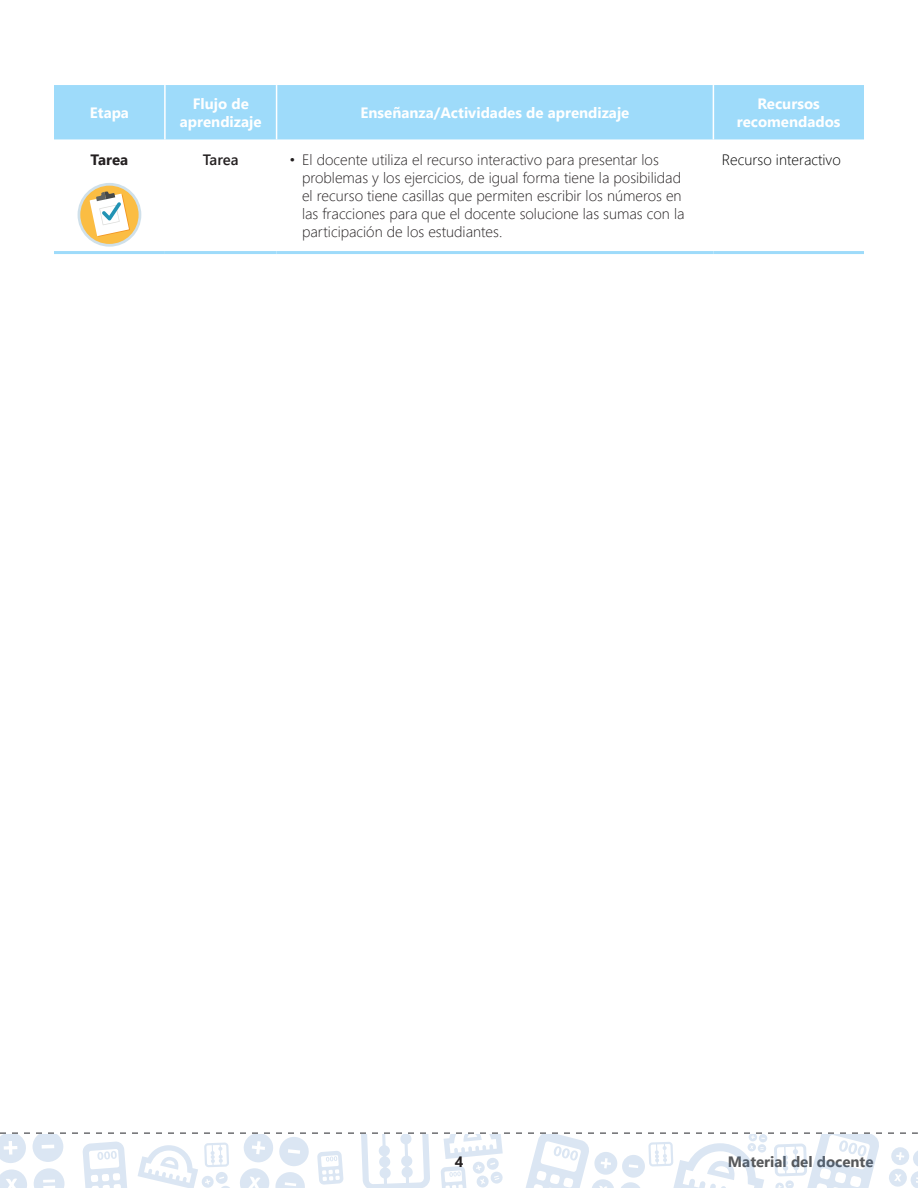
<style>
.page{position:relative;width:918px;height:1188px;background:#fff}
.page>*{position:absolute;margin:0;border:0;box-sizing:border-box;transform-origin:0 0}
.t1{font:300 15px/18px "Segoe UI";color:#231f20}
.t2{font:700 15px/18px "Segoe UI";color:#fff;text-align:center}
.t3{font:700 15px "Segoe UI";color:#57585a}
.t4{font:300 15px "Segoe UI";color:#000}
.t5{font:700 15px "Segoe UI";color:#231f20}
.t6{font:600 15px "Segoe UI";letter-spacing:-.005em;color:#231f20}
</style>
<div class="page">
<svg style="left:0;top:1132px;width:918px;height:56px"></svg>
<div style="left:54px;top:85px;width:810px;height:54px;background:#9edbfa"></div>
<hr style="left:164px;top:85px;width:2px;height:54px;background:#fff">
<hr style="left:276px;top:85px;width:1px;height:54px;background:#fff">
<hr style="left:713px;top:85px;width:1px;height:54px;background:#fff">
<hr style="left:54px;top:251px;width:111px;height:3px;background:#9edbfa">
<hr style="left:165px;top:251px;width:112px;height:3px;background:#9edbfa">
<hr style="left:277px;top:251px;width:436px;height:3px;background:#9edbfa">
<hr style="left:713px;top:251px;width:151px;height:3px;background:#9edbfa">
<svg style="left:78px;top:183px;width:63px;height:64px"></svg>
<div style="left:80px;top:186px;width:59px;height:58px;background:#fbbd43;border-radius:50%"></div>
<svg style="left:90px;top:191px;width:40px;height:46px"></svg>
<p class="t2" style="left:90px;top:103px;width:41px">Etapa</p>
<p class="t2" style="left:180px;top:94px;width:83px">Flujo de aprendizaje</p>
<p class="t2" style="left:361px;top:103px;width:270px">Enseñanza/Actividades de aprendizaje</p>
<p class="t2" style="left:737px;top:94px;width:105px">Recursos recomendados</p>
<p class="t5" style="left:91px;top:148px;width:39px">Tarea</p>
<p class="t6" style="left:203px;top:148px;width:37px">Tarea</p>
<p class="t1" style="left:302px;top:150px;width:384px;text-indent:-13px">• El docente utiliza el recurso interactivo para presentar los problemas y los ejercicios, de igual forma tiene la posibilidad el recurso tiene casillas que permiten escribir los números en las fracciones para que el docente solucione las sumas con la participación de los estudiantes.</p>
<p class="t4" style="left:722px;top:147px;width:120px">Recurso interactivo</p>
<p class="t5" style="left:455px;top:1150px;width:10px">4</p>
<p class="t3" style="left:728px;top:1149px;width:147px">Material del docente</p>
</div>
